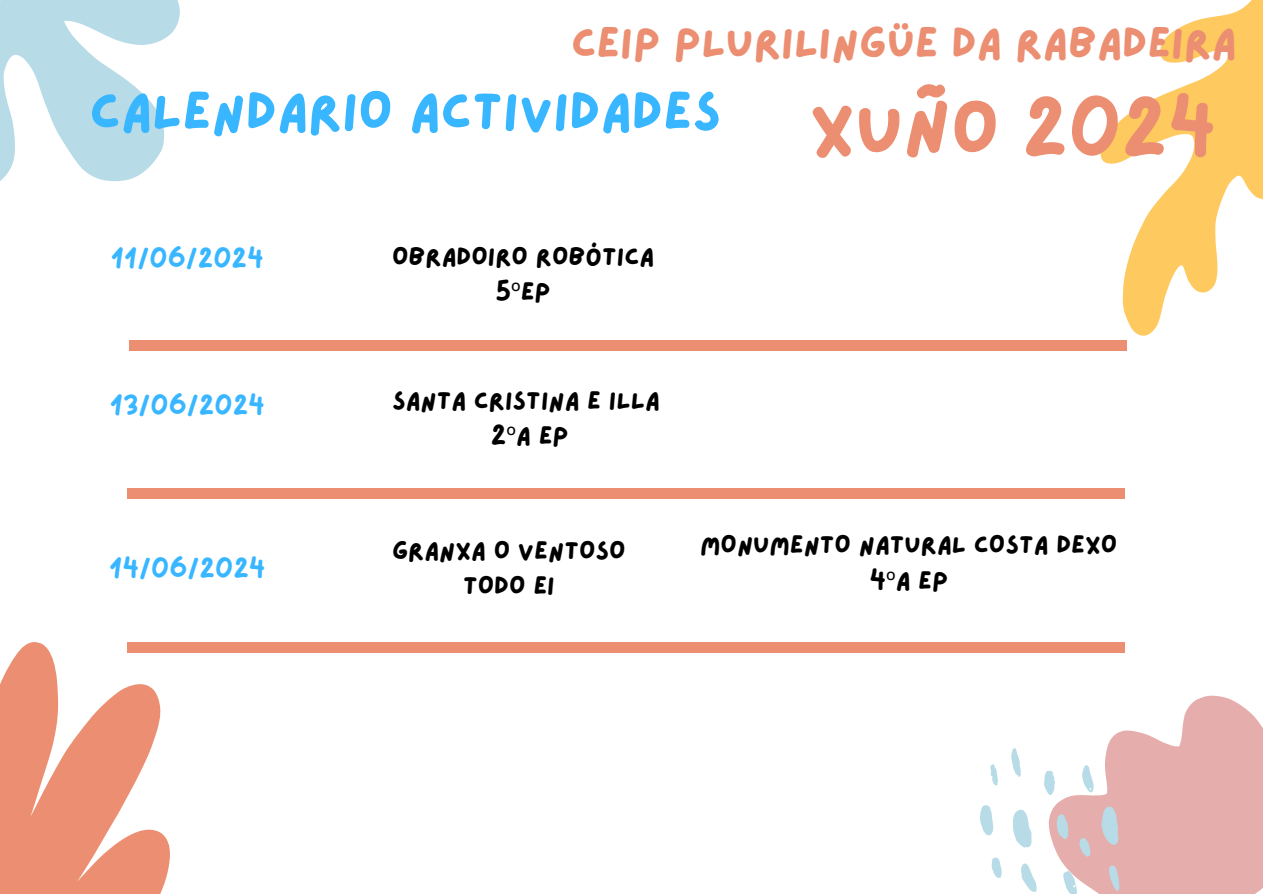
<style>
.page{position:relative;width:1263px;height:894px;background:#fff}
.page>*{position:absolute;margin:0;border:0;box-sizing:border-box;transform-origin:0 0}
.t1{font:75px "Lazydog";color:#eb8e71}
.t2{font:53.85px "Lazydog";color:#38b6ff}
.t3{font:43.5px "Lazydog";color:#eb8e71}
.t4{font:25.5px/35.4px "Lazydog";color:#000;text-align:center}
.t5{font:25.5px "Lazydog";color:#38b6ff}
.s1{font-family:"Noto Sans"}
</style>
<div class="page">
<svg style="left:0;top:642px;width:170px;height:251px"></svg>
<svg style="left:0;top:0;width:180px;height:182px;fill:#b7dbe7"></svg>
<svg style="left:1100px;top:0;width:163px;height:335px"></svg>
<svg style="left:1024px;top:695px;width:239px;height:198px;fill:#e5aeac"></svg>
<svg style="left:1013px;top:808px;width:19px;height:39px"></svg>
<svg style="left:1101px;top:806px;width:18px;height:39px"></svg>
<svg style="left:980px;top:805px;width:13px;height:30px"></svg>
<svg style="left:1021px;top:862px;width:16px;height:29px"></svg>
<svg style="left:1063px;top:870px;width:14px;height:23px"></svg>
<svg style="left:1057px;top:813px;width:11px;height:26px"></svg>
<svg style="left:1081px;top:764px;width:13px;height:28px"></svg>
<svg style="left:1043px;top:770px;width:12px;height:25px"></svg>
<svg style="left:1011px;top:748px;width:10px;height:28px"></svg>
<svg style="left:1109px;top:864px;width:10px;height:27px"></svg>
<svg style="left:991px;top:857px;width:11px;height:20px"></svg>
<svg style="left:1079px;top:837px;width:11px;height:20px"></svg>
<svg style="left:990px;top:764px;width:8px;height:21px"></svg>
<div style="left:129px;top:340px;width:998px;height:10px;background:#eb8e71"></div>
<div style="left:127px;top:488px;width:998px;height:10px;background:#eb8e71"></div>
<div style="left:127px;top:641px;width:998px;height:11px;background:#eb8e71"></div>
<h1 class="t3" style="left:571px;top:22px;width:667px">CEIP PLURILINGÜE DA RABADEIRA</h1>
<p class="t2" style="left:89px;top:85px;width:633px">CALENDARIO ACTIVIDADES</p>
<p class="t1" style="left:809px;top:93px;width:409px">XUÑO 2024</p>
<h3 class="t5" style="left:111px;top:247px;width:155px">11/06/2024</h3>
<h4 class="t5" style="left:110px;top:393px;width:157px">13/06/2024</h4>
<h2 class="t5" style="left:109px;top:556px;width:158px">14/06/2024</h2>
<p class="t4" style="left:392px;top:239px;width:264px">OBRADOIRO ROBÓTICA<br>5<span class="s1">º</span>EP</p>
<p class="t4" style="left:392px;top:384px;width:269px">SANTA CRISTINA E ILLA<br>2<span class="s1">º</span>A EP</p>
<p class="t4" style="left:392px;top:534px;width:235px">GRANXA O VENTOSO<br>TODO EI</p>
<h4 class="t4" style="left:700px;top:528px;width:419px">MONUMENTO NATURAL COSTA DEXO<br>4<span class="s1">º</span>A EP</h4>
</div>
